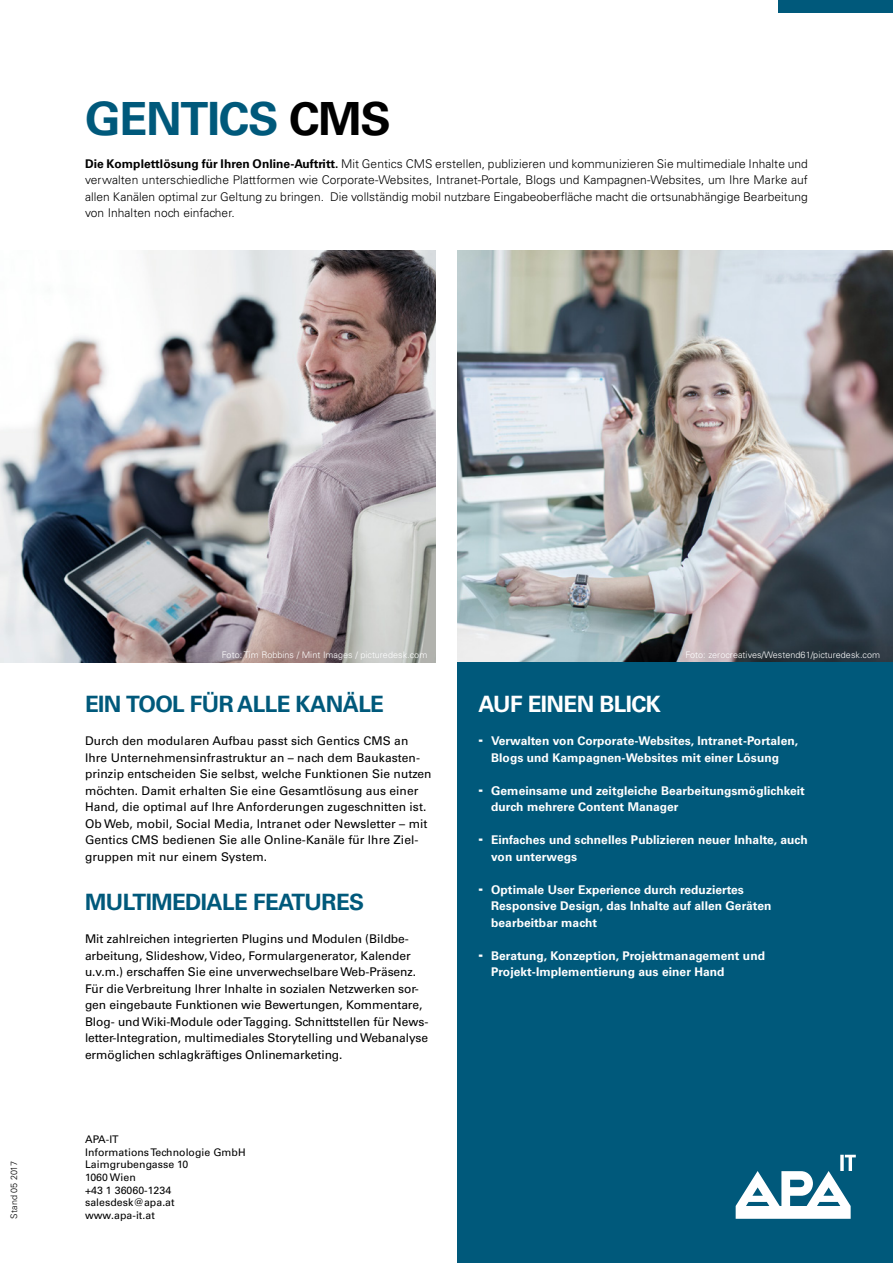
<style>
.page{position:relative;width:893px;height:1263px;background:#fff}
.page>*{position:absolute;margin:0;border:0;box-sizing:border-box;transform-origin:0 0}
.t1{font:700 45.75px "Univers LT Std";letter-spacing:-.025em;color:#00597b}
.t2{font:700 22.5px "Univers LT Std";letter-spacing:-.025em;color:#00597b}
.t3{font:700 22.5px "Univers LT Std";letter-spacing:-.025em;color:#fff}
.body{font:12px/16.5px "Univers LT Std";letter-spacing:-.005em;color:#000}
.t4{font:700 12px/16.5px "Univers LT Std";letter-spacing:.005em;color:#fff}
.lead{font:300 12px/16.5px "Univers LT Std";letter-spacing:.005em;color:#000;text-align:justify}
.adressblock{font:10.5px "Univers LT Std";letter-spacing:.005em;color:#000}
.t5{font:300 9px "Univers LT Std";letter-spacing:.005em;color:#fff}
.t6{font:300 9px "Univers LT Std";letter-spacing:.005em;color:#000}
.s1{color:#000}
.s2{font-weight:700}
</style>
<div class="page">
<div style="left:778px;top:0;width:115px;height:13px;background:#00597b"></div>
<img style="left:457px;top:250px;width:436px;height:413px">
<img style="left:0;top:250px;width:436px;height:413px">
<div style="left:457px;top:663px;width:436px;height:600px;background:#00597b"></div>
<svg style="left:736px;top:1155px;width:120px;height:64px"></svg>
<p class="t1" style="left:85px;top:92px;width:307px">GENTICS <span class="s1">CMS</span></p>
<p class="lead" style="left:85px;top:155px;width:724px"><span class="s2">Die Komplettlösung für Ihren Online-Auftritt.</span> Mit Gentics CMS erstellen, publizieren und kommunizieren Sie multimediale Inhalte und verwalten unterschiedliche Plattformen wie Corporate-Websites, Intranet-Portale, Blogs und Kampagnen-Websites, um Ihre Marke auf allen Kanälen optimal zur Geltung zu bringen. Die vollständig mobil nutzbare Eingabeoberfläche macht die ortsunabhängige Bearbeitung von Inhalten noch einfacher.</p>
<p class="t6" style="left:9px;top:1219px;width:59px;rotate:-90deg">Stand 05 2017</p>
<p class="t5" style="left:222px;top:650px;width:207px">Foto: Tim Robbins / Mint Images / picturedesk.com</p>
<p class="t5" style="left:685px;top:650px;width:196px">Foto: zerocreatives/Westend61/picturedesk.com</p>
<p class="t2" style="left:85px;top:691px;width:301px">EIN TOOL FÜR ALLE KANÄLE</p>
<p class="body" style="left:85px;top:733px;width:348px">Durch den modularen Aufbau passt sich Gentics CMS an Ihre Unternehmensinfrastruktur an – nach dem Baukasten&shy;prinzip entscheiden Sie selbst, welche Funktionen Sie nutzen möchten. Damit erhalten Sie eine Gesamtlösung aus einer Hand, die optimal auf Ihre Anforderungen zugeschnitten ist.<br>Ob Web, mobil, Social Media, Intranet oder Newsletter – mit Gentics CMS bedienen Sie alle Online-Kanäle für Ihre Ziel&shy;gruppen mit nur einem System.</p>
<p class="t2" style="left:85px;top:889px;width:281px">MULTIMEDIALE FEATURES</p>
<p class="body" style="left:85px;top:931px;width:345px">Mit zahlreichen integrierten Plugins und Modulen (Bildbe&shy;arbeitung, Slideshow, Video, Formulargenerator, Kalender u.v.m.) erschaffen Sie eine unverwechselbare Web-Präsenz.<br>Für die Verbreitung Ihrer Inhalte in sozialen Netzwerken sor&shy;gen eingebaute Funktionen wie Bewertungen, Kommentare, Blog- und Wiki-Module oder Tagging. Schnittstellen für News&shy;letter-Integration, multimediales Storytelling und Webanalyse ermöglichen schlagkräftiges Onlinemarketing.</p>
<p class="adressblock" style="left:85px;top:1133px;width:35px">APA-IT</p>
<p class="adressblock" style="left:85px;top:1146px;width:162px">Informations Technologie GmbH</p>
<p class="adressblock" style="left:85px;top:1158px;width:105px">Laimgrubengasse 10</p>
<p class="adressblock" style="left:85px;top:1171px;width:52px">1060 Wien</p>
<p class="adressblock" style="left:85px;top:1183px;width:88px">+43 1 36060-1234</p>
<p class="adressblock" style="left:85px;top:1196px;width:91px">salesdesk@apa.at</p>
<p class="adressblock" style="left:85px;top:1209px;width:71px">www.apa-it.at</p>
<p class="t3" style="left:478px;top:691px;width:184px">AUF EINEN BLICK</p>
<p class="t4" style="left:491px;top:733px;width:309px">Verwalten von Corporate-Websites, Intranet-Portalen,<br>Blogs und Kampagnen-Websites mit einer Lösung</p>
<p class="t4" style="left:491px;top:782px;width:315px">Gemeinsame und zeitgleiche Bearbeitungsmöglichkeit durch mehrere Content Manager</p>
<p class="t4" style="left:491px;top:832px;width:318px">Einfaches und schnelles Publizieren neuer Inhalte, auch von unterwegs</p>
<p class="t4" style="left:491px;top:881px;width:282px">Optimale User Experience durch reduziertes<br>Responsive Design, das Inhalte auf allen Geräten bearbeitbar macht</p>
<p class="t4" style="left:491px;top:947px;width:275px">Beratung, Konzeption, Projektmanagement und<br>Projekt-Implementierung aus einer Hand</p>
</div>
